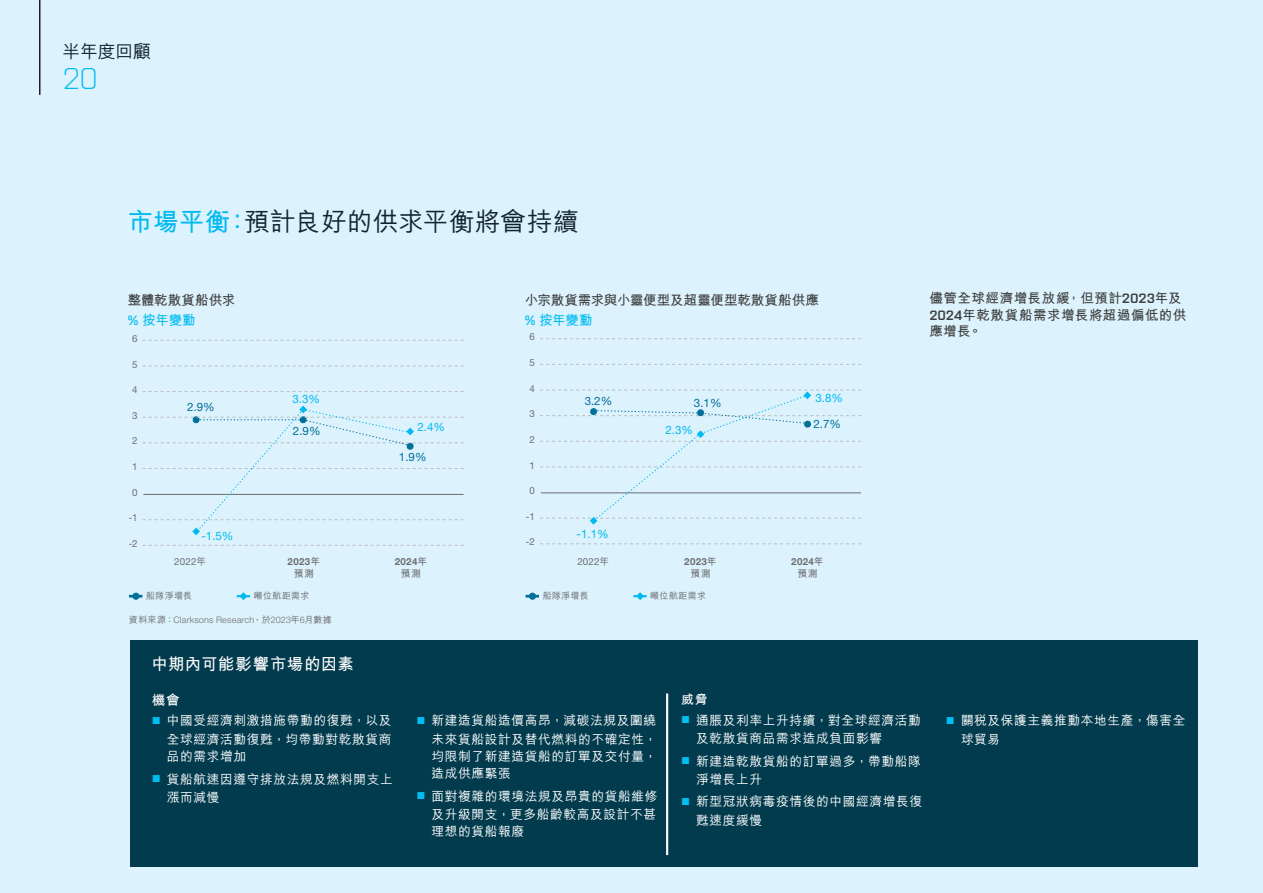
<style>
.page{position:relative;width:1263px;height:893px;background:#fff}
.page>*{position:absolute;margin:0;border:0;box-sizing:border-box;transform-origin:0 0}
.t1{font:300 30px "Purista";color:#01bdf2}
.t2{font:500 25.5px "M Hei HK";letter-spacing:.01em;color:#112530}
.t3{font:500 18px "M Hei HK";letter-spacing:-.015em;color:#112530}
.t4{font:700 16.5px "M Hei HK";letter-spacing:.025em;color:#fff}
.t5{font:700 13.5px/16.5px "M Hei HK";letter-spacing:.04em;color:#3e3e3f}
.t6{font:700 13.5px/19.5px "M Hei HK";letter-spacing:-.01em;color:#3e3e3f}
.t7{font:700 13.5px "M Hei HK";color:#fff}
.t8{font:500 12.75px/18.3px "M Hei HK";letter-spacing:.045em;color:#fff}
.t9{font:700 12.75px "M Hei HK";color:#fff}
.t10{font:11.55px "Helvetica Neue LT Pro";color:#00baf1}
.t11{font:11.55px "Helvetica Neue LT Pro";color:#006f9a}
.t12{font:9.75px "Helvetica Neue LT Pro";color:#6c6d70}
.t13{font:700 9.75px "Helvetica Neue LT Std";letter-spacing:.035em;color:#6c6d70}
.t14{font:9.75px "Helvetica Neue LT Std";letter-spacing:.015em;color:#6c6d70}
.t15{font:700 9.75px "M Hei HK";letter-spacing:.05em;color:#6c6d70}
.t16{font:300 9px "Helvetica Neue LT Std";letter-spacing:.02em;color:#6c6d70}
.t17{font:500 9px "M Hei HK";letter-spacing:.03em;color:#6c6d70}
.s1{font-weight:700;color:#00baf1}
.s2{font-family:"Purista";font-weight:600;color:#01bdf2}
.s3{color:#01bdf2}
.s4{font-family:"Purista";font-weight:600}
.s5{font-family:"M Hei HK";font-weight:500}
.s6{font-family:"M Hei HK"}
.s7{font-family:"Arial";font-weight:400;font-size:15px;color:#01bdf2}
</style>
<div class="page">
<div style="left:0;top:0;width:1262px;height:893px;background:#dcf2fc"></div>
<svg style="left:143px;top:545px;width:321px;height:1px"></svg>
<svg style="left:143px;top:391px;width:321px;height:1px"></svg>
<svg style="left:143px;top:366px;width:321px;height:1px"></svg>
<svg style="left:143px;top:340px;width:321px;height:1px"></svg>
<svg style="left:143px;top:406px;width:321px;height:129px"></svg>
<div style="left:130px;top:640px;width:1068px;height:227px;background:#013b4d"></div>
<svg style="left:540px;top:543px;width:321px;height:1px"></svg>
<svg style="left:540px;top:364px;width:321px;height:1px"></svg>
<svg style="left:540px;top:338px;width:321px;height:1px"></svg>
<svg style="left:540px;top:390px;width:321px;height:135px"></svg>
<hr style="left:666px;top:693px;width:2px;height:162px;background:#fff">
<svg style="left:129px;top:593px;width:13px;height:6px"></svg>
<svg style="left:237px;top:592px;width:13px;height:8px"></svg>
<svg style="left:633px;top:592px;width:14px;height:8px"></svg>
<svg style="left:525px;top:593px;width:14px;height:6px"></svg>
<div style="left:529px;top:593px;width:7px;height:6px;border:1px solid #006f9a;border-radius:50%"></div>
<hr style="left:39px;top:0;width:1px;height:95px;background:#231f20">
<h3 class="t3" style="left:63px;top:38px;width:90px">半年度回顧</h3>
<h1 class="t1" style="left:62px;top:57px;width:37px">20</h1>
<h2 class="t2" style="left:128px;top:204px;width:452px"><span class="s1">市場平衡：</span>預計良好的供求平衡將會持續</h2>
<p class="t6" style="left:128px;top:290px;width:109px">整體乾散貨船供求<span class="s2">%</span> <span class="s3">按年變動</span></p>
<p class="t12" style="left:132px;top:332px;width:7px">6</p>
<p class="t6" style="left:525px;top:290px;width:296px">小宗散貨需求與小靈便型及超靈便型乾散貨船供應<span class="s2">%</span> <span class="s3">按年變動</span></p>
<p class="t12" style="left:530px;top:331px;width:7px">6</p>
<p class="t5" style="left:929px;top:289px;width:259px">儘管全球經濟增長放緩，但預計<span class="s4">2023</span>年及<br><span class="s4">2024</span>年乾散貨船需求增長將超過偏低的供應增長。</p>
<p class="t12" style="left:132px;top:358px;width:7px">5</p>
<p class="t12" style="left:530px;top:356px;width:7px">5</p>
<p class="t12" style="left:132px;top:384px;width:7px">4</p>
<p class="t12" style="left:132px;top:409px;width:7px">3</p>
<p class="t12" style="left:132px;top:435px;width:7px">2</p>
<p class="t11" style="left:187px;top:400px;width:29px">2.9%</p>
<p class="t10" style="left:292px;top:392px;width:29px">3.3%</p>
<p class="t11" style="left:293px;top:424px;width:29px">2.9%</p>
<p class="t10" style="left:418px;top:420px;width:29px">2.4%</p>
<p class="t12" style="left:530px;top:382px;width:7px">4</p>
<p class="t12" style="left:530px;top:408px;width:7px">3</p>
<p class="t12" style="left:530px;top:433px;width:7px">2</p>
<p class="t11" style="left:585px;top:394px;width:29px">3.2%</p>
<p class="t11" style="left:694px;top:395px;width:29px">3.1%</p>
<p class="t10" style="left:665px;top:423px;width:29px">2.3%</p>
<p class="t10" style="left:815px;top:391px;width:29px">3.8%</p>
<p class="t11" style="left:813px;top:416px;width:29px">2.7%</p>
<p class="t12" style="left:132px;top:461px;width:7px">1</p>
<p class="t11" style="left:399px;top:450px;width:29px">1.9%</p>
<p class="t12" style="left:530px;top:459px;width:7px">1</p>
<p class="t12" style="left:132px;top:486px;width:7px">0</p>
<p class="t12" style="left:530px;top:485px;width:7px">0</p>
<p class="t12" style="left:128px;top:512px;width:11px">-1</p>
<p class="t12" style="left:526px;top:510px;width:11px">-1</p>
<p class="t12" style="left:128px;top:537px;width:11px">-2</p>
<p class="t10" style="left:201px;top:529px;width:34px">-1.5%</p>
<p class="t12" style="left:526px;top:536px;width:11px">-2</p>
<p class="t10" style="left:576px;top:526px;width:34px">-1.1%</p>
<p class="t14" style="left:174px;top:556px;width:33px">2022<span class="s5">年</span></p>
<p class="t13" style="left:288px;top:555px;width:34px">2023<span class="s6">年</span></p>
<p class="t15" style="left:294px;top:566px;width:22px">預測</p>
<p class="t13" style="left:395px;top:555px;width:34px">2024<span class="s6">年</span></p>
<p class="t15" style="left:401px;top:566px;width:22px">預測</p>
<p class="t14" style="left:577px;top:556px;width:33px">2022<span class="s5">年</span></p>
<p class="t13" style="left:684px;top:555px;width:34px">2023<span class="s6">年</span></p>
<p class="t15" style="left:690px;top:566px;width:22px">預測</p>
<p class="t13" style="left:791px;top:555px;width:34px">2024<span class="s6">年</span></p>
<p class="t15" style="left:797px;top:566px;width:22px">預測</p>
<p class="t17" style="left:146px;top:590px;width:48px">船隊淨增長</p>
<p class="t17" style="left:254px;top:590px;width:57px">噸位航距需求</p>
<p class="t16" style="left:129px;top:615px;width:204px"><span class="s5">資料來源：</span>Clarksons Research<span class="s5">，於</span>2023<span class="s5">年</span>6<span class="s5">月數據</span></p>
<p class="t17" style="left:543px;top:590px;width:48px">船隊淨增長</p>
<p class="t17" style="left:650px;top:590px;width:57px">噸位航距需求</p>
<p class="t4" style="left:152px;top:651px;width:204px">中期內可能影響市場的因素</p>
<p class="t7" style="left:152px;top:690px;width:29px">機會</p>
<p class="t8" style="left:167px;top:711px;width:226px;line-height:17.7px;text-align:justify;text-indent:-15px"><span class="s7">■</span> 中國受經濟刺激措施帶動的復甦，以及全球經濟活動復甦，均帶動對乾散貨商品的需求增加</p>
<p class="t8" style="left:167px;top:769px;width:227px;text-indent:-15px"><span class="s7">■</span> 貨船航速因遵守排放法規及燃料開支上漲而減慢</p>
<p class="t8" style="left:432px;top:711px;width:227px;line-height:17.5px;text-align:justify;text-indent:-15px"><span class="s7">■</span> 新建造貨船造價高昂，減碳法規及圍繞未來貨船設計及替代燃料的不確定性，均限制了新建造貨船的訂單及交付量，造成供應緊張</p>
<p class="t8" style="left:432px;top:786px;width:227px;line-height:17.7px;text-align:justify;text-indent:-15px"><span class="s7">■</span> 面對複雜的環境法規及昂貴的貨船維修及升級開支，更多船齡較高及設計不甚理想的貨船報廢</p>
<p class="t9" style="left:681px;top:690px;width:28px">威脅</p>
<p class="t8" style="left:696px;top:710px;width:226px;text-indent:-15px"><span class="s7">■</span> 通脹及利率上升持續，對全球經濟活動及乾散貨商品需求造成負面影響</p>
<p class="t8" style="left:696px;top:751px;width:226px;text-indent:-15px"><span class="s7">■</span> 新建造乾散貨船的訂單過多，帶動船隊淨增長上升</p>
<p class="t8" style="left:696px;top:792px;width:227px;text-indent:-15px"><span class="s7">■</span> 新型冠狀病毒疫情後的中國經濟增長復甦速度緩慢</p>
<p class="t8" style="left:961px;top:711px;width:226px;text-indent:-15px"><span class="s7">■</span> 關稅及保護主義推動本地生產，傷害全球貿易</p>
</div>
